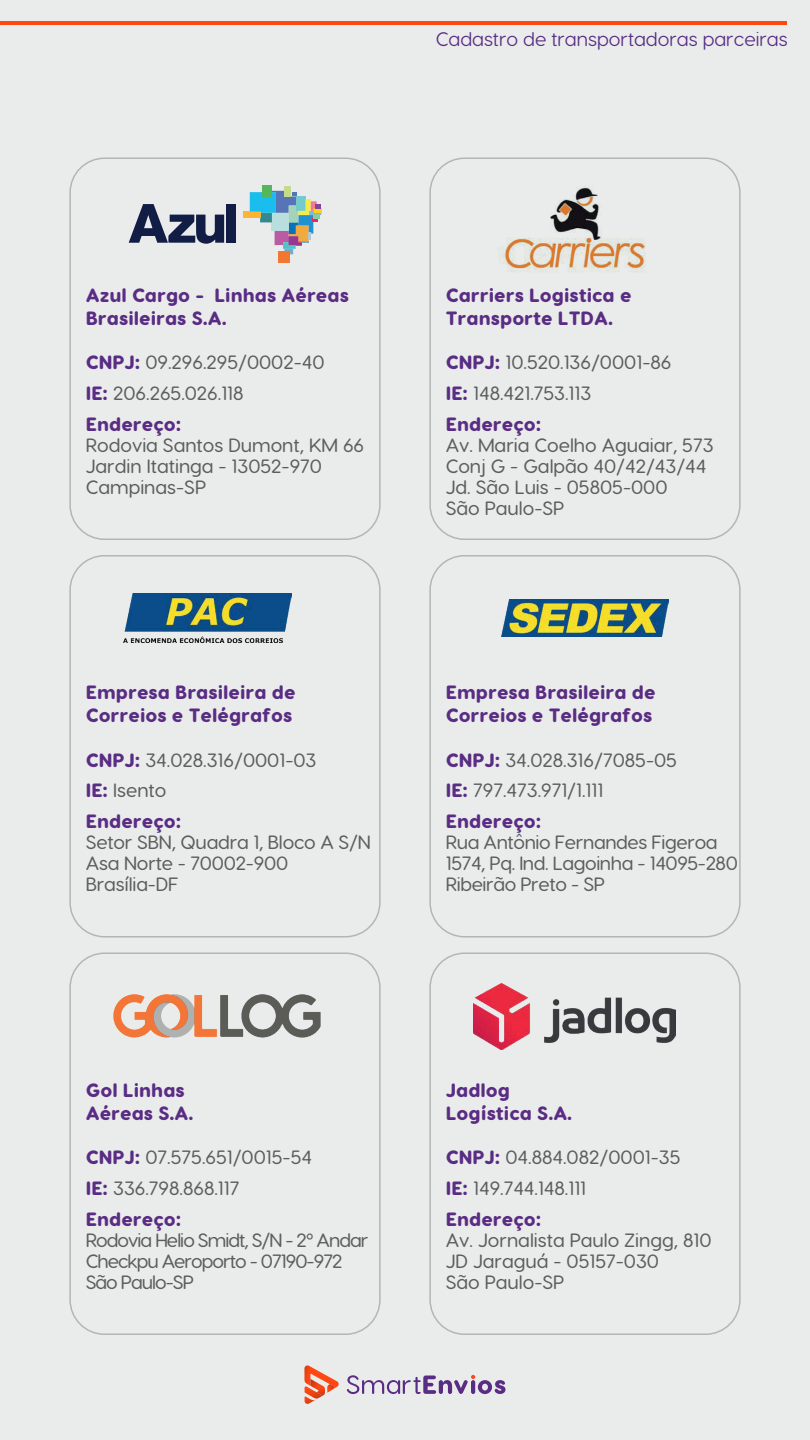
<style>
.page{position:relative;width:810px;height:1440px;background:#e9ecea}
.page>*{position:absolute;margin:0;border:0;box-sizing:border-box;transform-origin:0 0}
.t1{font:19.58px "Visby Round CF";color:#5a2c84}
.t2{font:500 19.27px/30.8px "Visby Round CF";color:#5b5d5e}
.t3{font:800 19.27px/23.1px "Visby Round CF";color:#5a2c84}
.t4{font:500 19.27px/21px "Visby Round CF";letter-spacing:-.02em;color:#5b5d5e}
.t5{font:500 19.27px/21px "Visby Round CF";letter-spacing:-.05em;color:#5b5d5e}
.s1{font-weight:800;color:#5a2c84}
</style>
<div class="page">
<svg style="left:347px;top:1375px;width:158px;height:19px"></svg>
<svg style="left:304px;top:1365px;width:35px;height:39px"></svg>
<hr style="left:0;top:21px;width:787px;height:4px;background:#ff4713">
<div style="left:69px;top:158px;width:312px;height:382px;border:2px solid #b2b6b6;border-radius:34px"></div>
<div style="left:278px;top:251px;width:12px;height:12px;background:#f27831"></div>
<div style="left:244px;top:211px;width:17px;height:7px;background:#fcb433"></div>
<div style="left:263px;top:185px;width:9px;height:11px;background:#54b85b"></div>
<div style="left:284px;top:186px;width:7px;height:10px;background:#c4dc8a"></div>
<svg style="left:250px;top:191px;width:71px;height:63px"></svg>
<svg style="left:129px;top:204px;width:95px;height:40px"></svg>
<div style="left:226px;top:204px;width:10px;height:39px;background:#111d45"></div>
<div style="left:429px;top:158px;width:312px;height:382px;border:2px solid #b2b6b6;border-radius:34px"></div>
<div style="left:69px;top:555px;width:312px;height:383px;border:2px solid #b2b6b6;border-radius:34px"></div>
<div style="left:429px;top:555px;width:312px;height:383px;border:2px solid #b2b6b6;border-radius:34px"></div>
<div style="left:69px;top:952px;width:312px;height:383px;border:2px solid #b2b6b6;border-radius:34px"></div>
<div style="left:429px;top:952px;width:312px;height:383px;border:2px solid #b2b6b6;border-radius:34px"></div>
<img style="left:113px;top:995px;width:208px;height:43px">
<img style="left:474px;top:983px;width:202px;height:66px">
<img style="left:498px;top:187px;width:148px;height:86px">
<img style="left:124px;top:594px;width:168px;height:48px">
<img style="left:502px;top:599px;width:166px;height:38px">
<p class="t1" style="left:436px;top:27px;width:353px">Cadastro de transportadoras parceiras</p>
<p class="t3" style="left:86px;top:284px;width:265px">Azul Cargo - Linhas Aéreas<br>Brasileiras S.A.</p>
<p class="t2" style="left:86px;top:347px;width:240px"><span class="s1">CNPJ:</span> 09.296.295/0002-40<br><span class="s1">IE:</span> 206.265.026.118<br><span class="s1">Endereço:</span></p>
<p class="t2" style="left:86px;top:434px;width:280px;line-height:21px">Rodovia Santos Dumont, KM 66<br>Jardin Itatinga - 13052-970<br>Campinas-SP</p>
<p class="t3" style="left:86px;top:681px;width:211px">Empresa Brasileira de<br>Correios e Telégrafos</p>
<p class="t2" style="left:86px;top:744px;width:232px"><span class="s1">CNPJ:</span> 34.028.316/0001-03<br><span class="s1">IE:</span> Isento<br><span class="s1">Endereço:</span></p>
<p class="t2" style="left:86px;top:832px;width:287px;line-height:21px">Setor SBN, Quadra 1, Bloco A S/N<br>Asa Norte - 70002-900<br>Brasília-DF</p>
<p class="t3" style="left:86px;top:1079px;width:109px">Gol Linhas<br>Aéreas S.A.</p>
<p class="t2" style="left:86px;top:1142px;width:228px"><span class="s1">CNPJ:</span> 07.575.651/0015-54<br><span class="s1">IE:</span> 336.798.868.117<br><span class="s1">Endereço:</span></p>
<p class="t5" style="left:86px;top:1229px;width:284px">Rodovia Helio Smidt, S/N - 2º Andar<br>Checkpu Aeroporto - 07190-972<br>São Paulo-SP</p>
<p class="t3" style="left:446px;top:284px;width:187px">Carriers Logistica e<br>Transporte LTDA.</p>
<p class="t2" style="left:446px;top:347px;width:227px"><span class="s1">CNPJ:</span> 10.520.136/0001-86<br><span class="s1">IE:</span> 148.421.753.113<br><span class="s1">Endereço:</span></p>
<p class="t2" style="left:446px;top:434px;width:269px;line-height:21px">Av. Maria Coelho Aguaiar, 573<br>Conj G - Galpão 40/42/43/44<br>Jd. São Luis - 05805-000<br>São Paulo-SP</p>
<p class="t3" style="left:446px;top:681px;width:211px">Empresa Brasileira de<br>Correios e Telégrafos</p>
<p class="t2" style="left:446px;top:744px;width:233px"><span class="s1">CNPJ:</span> 34.028.316/7085-05<br><span class="s1">IE:</span> 797.473.971/1.111<br><span class="s1">Endereço:</span></p>
<p class="t4" style="left:446px;top:832px;width:294px">Rua Antônio Fernandes Figeroa<br>1574, Pq. Ind. Lagoinha - 14095-280<br>Ribeirão Preto - SP</p>
<p class="t3" style="left:446px;top:1079px;width:128px">Jadlog<br>Logística S.A.</p>
<p class="t2" style="left:446px;top:1142px;width:236px"><span class="s1">CNPJ:</span> 04.884.082/0001-35<br><span class="s1">IE:</span> 149.744.148.111<br><span class="s1">Endereço:</span></p>
<p class="t2" style="left:446px;top:1229px;width:267px;line-height:21px">Av. Jornalista Paulo Zingg, 810<br>JD Jaraguá - 05157-030<br>São Paulo-SP</p>
</div>
